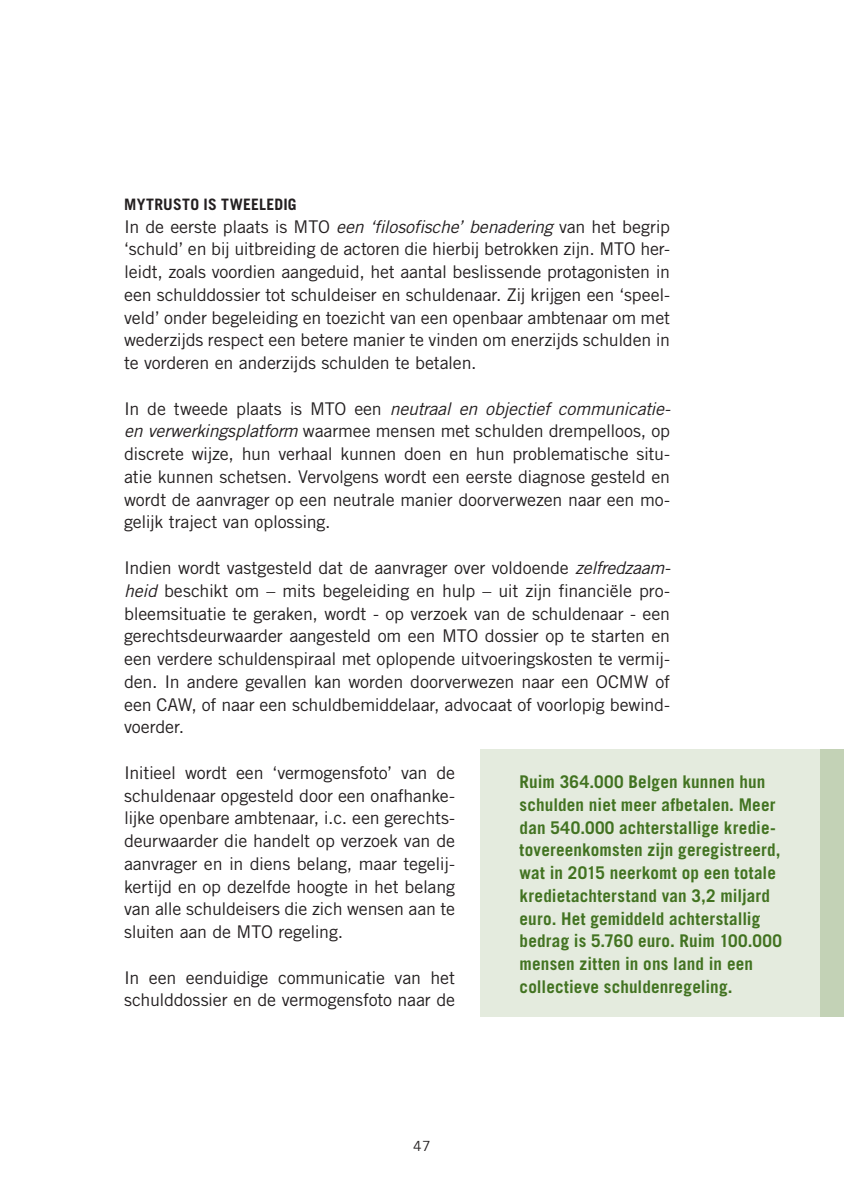
<style>
.page{position:relative;width:844px;height:1191px;background:#fff}
.page>*{position:absolute;margin:0;border:0;box-sizing:border-box;transform-origin:0 0}
.t1{font:17.5px/22.8px "Trade Gothic LT Std";letter-spacing:-.01em;color:#231f20;text-align:justify}
.t2{font:700 17.5px/22.8px "Trade Gothic LT Std";letter-spacing:.01em;color:#427321}
.t3{font:700 15.75px "Trade Gothic LT Std";color:#231f20}
.t4{font:14px "Trade Gothic LT Std";color:#231f20}
.s1{font-style:italic}
</style>
<div class="page">
<div style="left:819px;top:749px;width:24px;height:268px;background:#c3d2b6"></div>
<div style="left:480px;top:749px;width:339px;height:268px;background:#e4ebde"></div>
<p class="t3" style="left:124px;top:195px;width:40px">MyTrust</p>
<p class="t3" style="left:190px;top:195px;width:41px">O is tweeledig</p>
<p class="t1" style="left:124px;top:215px;width:547px">In de eerste plaats is MTO <span class="s1">een ‘filosofische’ benadering</span> van het begrip ‘schuld’ en bij uitbreiding de actoren die hierbij betrokken zijn. MTO her&shy;leidt, zoals voordien aangeduid, het aantal beslissende protagonisten in een schulddossier tot schuldeiser en schuldenaar. Zij krijgen een ‘speel&shy;veld’ onder begeleiding en toezicht van een openbaar ambtenaar om met wederzijds respect een betere manier te vinden om enerzijds schulden in te vorderen en anderzijds schulden te betalen.</p>
<p class="t1" style="left:124px;top:397px;width:548px">In de tweede plaats is MTO een <span class="s1">neutraal en objectief communicatie&shy;en verwerkingsplatform</span> waarmee mensen met schulden drempelloos, op discrete wijze, hun verhaal kunnen doen en hun problematische situ&shy;atie kunnen schetsen. Vervolgens wordt een eerste diagnose gesteld en wordt de aanvrager op een neutrale manier doorverwezen naar een mo&shy;gelijk traject van oplossing.</p>
<p class="t1" style="left:124px;top:556px;width:548px">Indien wordt vastgesteld dat de aanvrager over voldoende <span class="s1">zelfredzaam&shy;heid</span> beschikt om – mits begeleiding en hulp – uit zijn financiële pro&shy;bleemsituatie te geraken, wordt - op verzoek van de schuldenaar - een gerechtsdeurwaarder aangesteld om een MTO dossier op te starten en een verdere schuldenspiraal met oplopende uitvoeringskosten te vermij&shy;den. In andere gevallen kan worden doorverwezen naar een OCMW of een CAW, of naar een schuldbemiddelaar, advocaat of voorlopig bewind&shy;voerder.</p>
<p class="t1" style="left:124px;top:761px;width:332px">Initieel wordt een ‘vermogensfoto’ van de schuldenaar opgesteld door een onafhanke&shy;lijke openbare ambtenaar, i.c. een gerechts&shy;deurwaarder die handelt op verzoek van de aanvrager en in diens belang, maar tegelij&shy;kertijd en op dezelfde hoogte in het belang van alle schuldeisers die zich wensen aan te sluiten aan de MTO regeling.</p>
<p class="t1" style="left:124px;top:965px;width:332px">In een eenduidige communicatie van het schulddossier en de vermogensfoto naar de</p>
<p class="t2" style="left:519px;top:770px;width:264px">Ruim 364.000 Belgen kunnen hun schulden niet meer afbetalen. Meer dan 540.000 achterstallige kredie&shy;tovereenkomsten zijn geregistreerd, wat in 2015 neerkomt op een totale kredietachterstand van 3,2 miljard euro. Het gemiddeld achterstallig bedrag is 5.760 euro. Ruim 100.000 mensen zitten in ons land in een collectieve schuldenregeling.</p>
<p class="t4" style="left:413px;top:1138px;width:19px">47</p>
</div>
